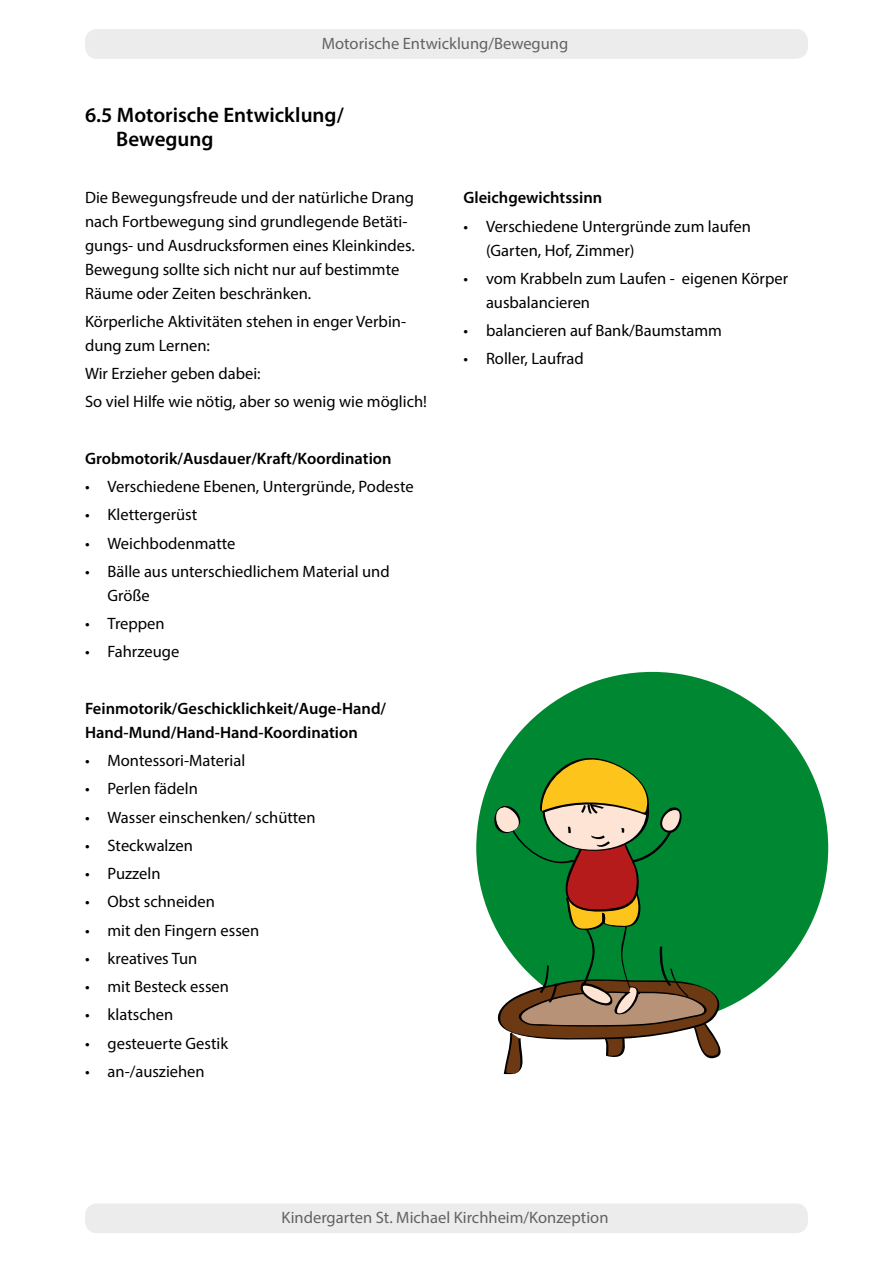
<style>
.page{position:relative;width:893px;height:1263px;background:#fff}
.page>*{position:absolute;margin:0;border:0;box-sizing:border-box;transform-origin:0 0}
.t1{font:600 21px/24px "Myriad Pro";color:#000}
.t2{font:16.5px/24px "Myriad Pro";color:#000}
.t3{font:600 16.5px/24px "Myriad Pro";color:#000}
.t4{font:16.5px "Myriad Pro";color:#626261}
</style>
<div class="page">
<div style="left:85px;top:29px;width:723px;height:30px;background:#ececec;border-radius:12px"></div>
<div style="left:85px;top:1203px;width:723px;height:30px;background:#ececec;border-radius:12px"></div>
<div style="left:476px;top:672px;width:352px;height:352px;background:#008731;border-radius:50%"></div>
<svg style="left:490px;top:751px;width:241px;height:324px"></svg>
<p class="t4" style="left:322px;top:33px;width:248px">Motorische Entwicklung/Bewegung</p>
<p class="t1" style="left:116px;top:102px;width:229px;text-indent:-31px">6.5 Motorische Entwicklung/<br>Bewegung</p>
<p class="t2" style="left:85px;top:185px;width:331px">Die Bewegungsfreude und der natürliche Drang nach Fortbewegung sind grundlegende Betäti&shy;gungs- und Ausdrucksformen eines Kleinkindes.<br>Bewegung sollte sich nicht nur auf bestimmte Räume oder Zeiten beschränken.</p>
<p class="t2" style="left:85px;top:309px;width:323px">Körperliche Aktivitäten stehen in enger Verbin&shy;dung zum Lernen:</p>
<p class="t2" style="left:85px;top:359px;width:343px;line-height:28.2px">Wir Erzieher geben dabei:<br>So viel Hilfe wie nötig, aber so wenig wie möglich!</p>
<p class="t3" style="left:85px;top:446px;width:308px">Grobmotorik/Ausdauer/Kraft/Koordination</p>
<p class="t2" style="left:85px;top:474px;width:330px">• Verschiedene Ebenen, Untergründe, Podeste</p>
<p class="t2" style="left:85px;top:503px;width:114px">• Klettergerüst</p>
<p class="t2" style="left:85px;top:531px;width:152px">• Weichbodenmatte</p>
<p class="t2" style="left:108px;top:559px;width:284px;text-indent:-23px">• Bälle aus unterschiedlichem Material und<br>Größe</p>
<p class="t2" style="left:85px;top:611px;width:81px">• Treppen</p>
<p class="t2" style="left:85px;top:640px;width:96px">• Fahrzeuge</p>
<p class="t3" style="left:85px;top:696px;width:303px">Feinmotorik/Geschicklichkeit/Auge-Hand/<br>Hand-Mund/Hand-Hand-Koordination</p>
<p class="t2" style="left:85px;top:748px;width:162px">• Montessori-Material</p>
<p class="t2" style="left:85px;top:777px;width:114px">• Perlen fädeln</p>
<p class="t2" style="left:85px;top:805px;width:232px">• Wasser einschenken/ schütten</p>
<p class="t2" style="left:85px;top:833px;width:109px">• Steckwalzen</p>
<p class="t2" style="left:85px;top:861px;width:77px">• Puzzeln</p>
<p class="t2" style="left:85px;top:890px;width:131px">• Obst schneiden</p>
<p class="t2" style="left:85px;top:918px;width:176px">• mit den Fingern essen</p>
<p class="t2" style="left:85px;top:946px;width:114px">• kreatives Tun</p>
<p class="t2" style="left:85px;top:974px;width:145px">• mit Besteck essen</p>
<p class="t2" style="left:85px;top:1003px;width:90px">• klatschen</p>
<p class="t2" style="left:85px;top:1031px;width:145px">• gesteuerte Gestik</p>
<p class="t2" style="left:85px;top:1059px;width:121px">• an-/ausziehen</p>
<p class="t3" style="left:463px;top:185px;width:140px">Gleichgewichtssinn</p>
<p class="t2" style="left:486px;top:214px;width:266px;text-indent:-23px">• Verschiedene Untergründe zum laufen (Garten, Hof, Zimmer)</p>
<p class="t2" style="left:486px;top:266px;width:304px;text-indent:-23px">• vom Krabbeln zum Laufen - eigenen Körper ausbalancieren</p>
<p class="t2" style="left:463px;top:318px;width:260px">• balancieren auf Bank/Baumstamm</p>
<p class="t2" style="left:463px;top:347px;width:122px">• Roller, Laufrad</p>
<p class="t4" style="left:282px;top:1207px;width:328px">Kindergarten St. Michael Kirchheim/Konzeption</p>
</div>
